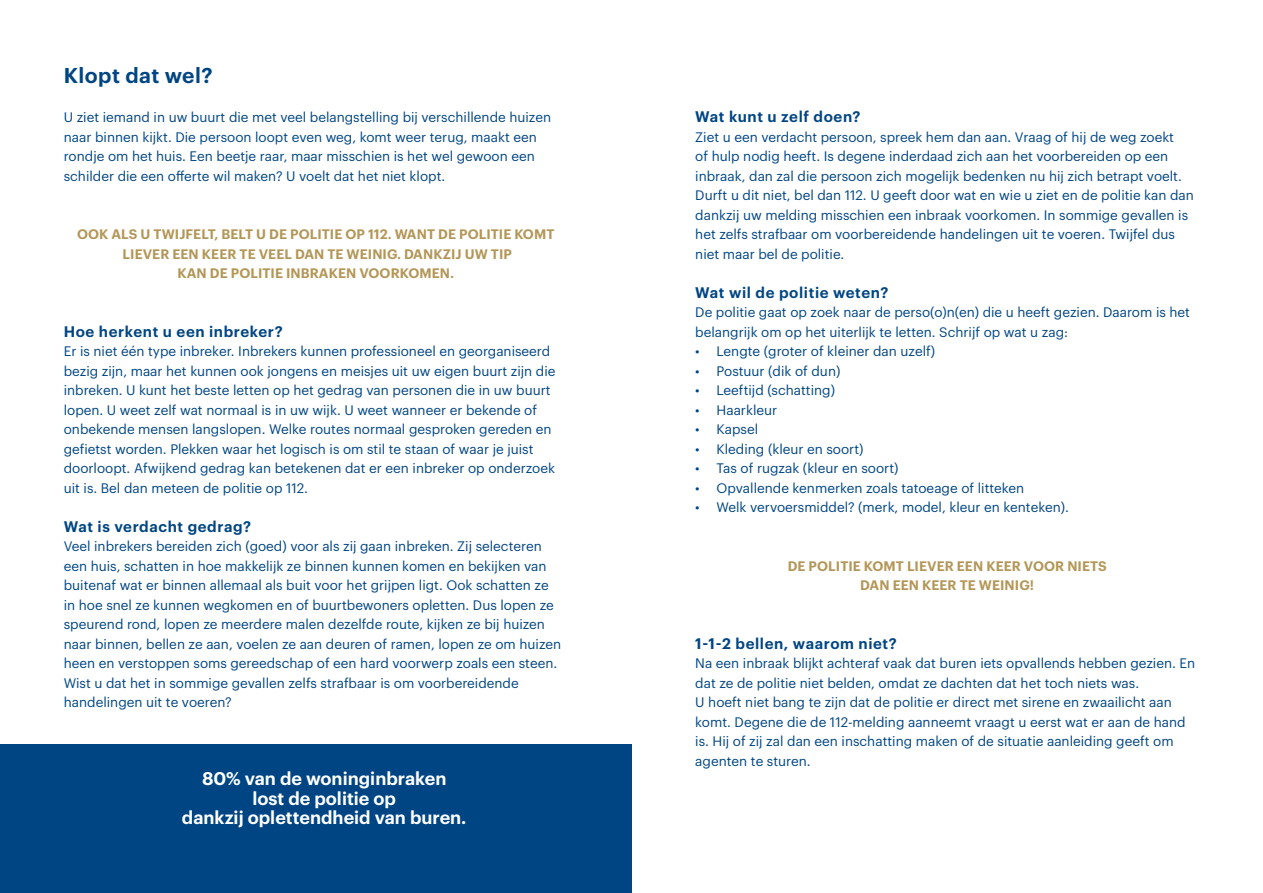
<style>
.page{position:relative;width:1263px;height:893px;background:#fff}
.page>*{position:absolute;margin:0;border:0;box-sizing:border-box;transform-origin:0 0}
.t1{font:600 21px "Graphik";letter-spacing:.02em;color:#004583}
.t2{font:600 18px/19.5px "Graphik";color:#fff;text-align:center}
.t3{font:600 15px "Graphik";letter-spacing:.04em;color:#004583}
.t4{font:13.5px/19.5px "Graphik";color:#004583}
.t5{font:600 13.5px/19.5px "Graphik";letter-spacing:.005em;color:#b39758;text-align:center}
</style>
<div class="page">
<div style="left:0;top:745px;width:631px;height:148px;background:#004583"></div>
<h1 class="t1" style="left:64px;top:60px;width:150px">KLOPT DAT WEL?</h1>
<p class="t4" style="left:64px;top:107px;width:489px">U ziet iemand in uw buurt die met veel belangstelling bij verschillende huizen naar binnen kijkt. Die persoon loopt even weg, komt weer terug, maakt een rondje om het huis. Een beetje raar, maar misschien is het wel gewoon een schilder die een offerte wil maken? U voelt dat het niet klopt.</p>
<p class="t5" style="left:77px;top:223px;width:479px">OOK ALS U TWIJFELT, BELT U DE POLITIE OP 112. WANT DE POLITIE KOMT<br>LIEVER EEN KEER TE VEEL DAN TE WEINIG. DANKZIJ UW TIP<br>KAN DE POLITIE INBRAKEN VOORKOMEN.</p>
<p class="t3" style="left:64px;top:320px;width:220px">HOE HERKENT U EEN INBREKER?</p>
<p class="t4" style="left:64px;top:341px;width:493px">Er is niet één type inbreker. Inbrekers kunnen professioneel en georganiseerd bezig zijn, maar het kunnen ook jongens en meisjes uit uw eigen buurt zijn die inbreken. U kunt het beste letten op het gedrag van personen die in uw buurt lopen. U weet zelf wat normaal is in uw wijk. U weet wanneer er bekende of onbekende mensen langslopen. Welke routes normaal gesproken gereden en gefietst worden. Plekken waar het logisch is om stil te staan of waar je juist doorloopt. Afwijkend gedrag kan betekenen dat er een inbreker op onderzoek uit is. Bel dan meteen de politie op 112.</p>
<p class="t3" style="left:64px;top:515px;width:189px">WAT IS VERDACHT GEDRAG?</p>
<p class="t4" style="left:64px;top:536px;width:499px">Veel inbrekers bereiden zich (goed) voor als zij gaan inbreken. Zij selecteren een huis, schatten in hoe makkelijk ze binnen kunnen komen en bekijken van buitenaf wat er binnen allemaal als buit voor het grijpen ligt. Ook schatten ze in hoe snel ze kunnen wegkomen en of buurtbewoners opletten. Dus lopen ze speurend rond, lopen ze meerdere malen dezelfde route, kijken ze bij huizen naar binnen, bellen ze aan, voelen ze aan deuren of ramen, lopen ze om huizen heen en verstoppen soms gereedschap of een hard voorwerp zoals een steen.<br>Wist u dat het in sommige gevallen zelfs strafbaar is om voorbereidende handelingen uit te voeren?</p>
<h2 class="t2" style="left:182px;top:767px;width:286px">80% VAN DE WONINGINBRAKEN<br>LOST DE POLITIE OP<br>DANKZIJ OPLETTENDHEID VAN BUREN.</h2>
<p class="t3" style="left:695px;top:105px;width:167px">WAT KUNT U ZELF DOEN?</p>
<p class="t4" style="left:695px;top:126px;width:500px">Ziet u een verdacht persoon, spreek hem dan aan. Vraag of hij de weg zoekt<br>of hulp nodig heeft. Is degene inderdaad zich aan het voorbereiden op een inbraak, dan zal die persoon zich mogelijk bedenken nu hij zich betrapt voelt.<br>Durft u dit niet, bel dan 112. U geeft door wat en wie u ziet en de politie kan dan dankzij uw melding misschien een inbraak voorkomen. In sommige gevallen is het zelfs strafbaar om voorbereidende handelingen uit te voeren. Twijfel dus niet maar bel de politie.</p>
<p class="t3" style="left:695px;top:281px;width:195px">WAT WIL DE POLITIE WETEN?</p>
<p class="t4" style="left:695px;top:302px;width:496px">De politie gaat op zoek naar de perso(o)n(en) die u heeft gezien. Daarom is het belangrijk om op het uiterlijk te letten. Schrijf op wat u zag:</p>
<p class="t4" style="left:695px;top:340px;width:242px">• Lengte (groter of kleiner dan uzelf)</p>
<p class="t4" style="left:695px;top:360px;width:147px">• Postuur (dik of dun)</p>
<p class="t4" style="left:695px;top:379px;width:141px">• Leeftijd (schatting)</p>
<p class="t4" style="left:695px;top:399px;width:83px">• Haarkleur</p>
<p class="t4" style="left:695px;top:418px;width:64px">• Kapsel</p>
<p class="t4" style="left:695px;top:438px;width:170px">• Kleding (kleur en soort)</p>
<p class="t4" style="left:695px;top:457px;width:205px">• Tas of rugzak (kleur en soort)</p>
<p class="t4" style="left:695px;top:477px;width:331px">• Opvallende kenmerken zoals tatoeage of litteken</p>
<p class="t4" style="left:695px;top:496px;width:375px">• Welk vervoersmiddel? (merk, model, kleur en kenteken).</p>
<p class="t5" style="left:788px;top:555px;width:321px">DE POLITIE KOMT LIEVER EEN KEER VOOR NIETS<br>DAN EEN KEER TE WEINIG!</p>
<p class="t3" style="left:695px;top:632px;width:203px">1-1-2 BELLEN, WAAROM NIET?</p>
<p class="t4" style="left:695px;top:653px;width:501px">Na een inbraak blijkt achteraf vaak dat buren iets opvallends hebben gezien. En dat ze de politie niet belden, omdat ze dachten dat het toch niets was.<br>U hoeft niet bang te zijn dat de politie er direct met sirene en zwaailicht aan komt. Degene die de 112-melding aanneemt vraagt u eerst wat er aan de hand is. Hij of zij zal dan een inschatting maken of de situatie aanleiding geeft om agenten te sturen.</p>
</div>
